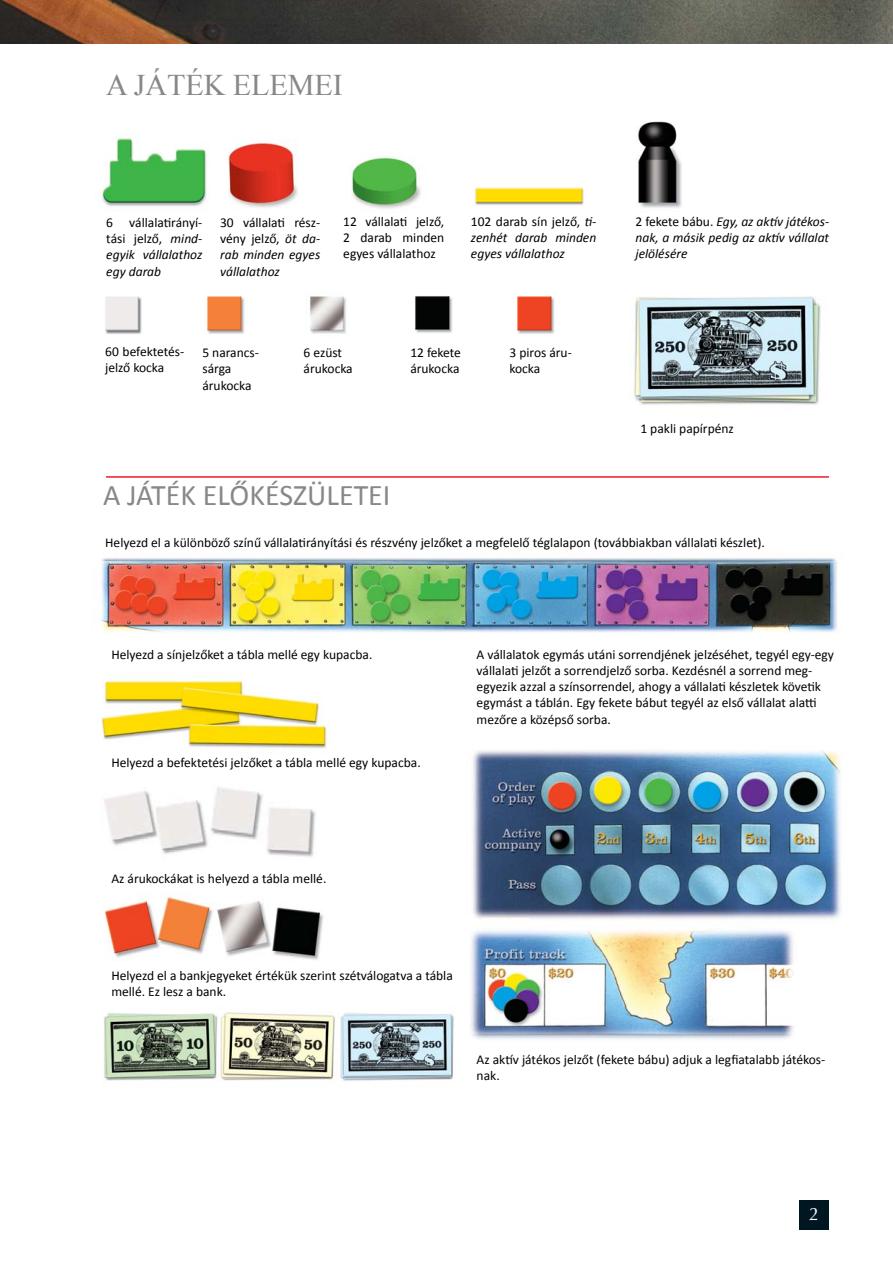
<style>
.page{position:relative;width:893px;height:1263px;background:#fff}
.page>*{position:absolute;margin:0;border:0;box-sizing:border-box;transform-origin:0 0}
.t1{font:30px "Calibri";color:#87888a}
.t2{font:30px "Times New Roman";color:#87888a}
.t3{font:18px "Optima LT";color:#fff}
.t4{font:13.5px/16.2px "Calibri";color:#000}
.t5{font:italic 13.5px/16.2px "Calibri";color:#000;text-align:justify}
.s1{font-style:normal}
</style>
<div class="page">
<img style="left:634px;top:296px;width:187px;height:109px">
<img style="left:105px;top:296px;width:37px;height:38px">
<img style="left:207px;top:296px;width:38px;height:38px">
<img style="left:310px;top:296px;width:37px;height:38px">
<img style="left:415px;top:296px;width:38px;height:37px">
<img style="left:517px;top:296px;width:38px;height:38px">
<div style="left:799px;top:1200px;width:30px;height:29px;background:#001722"></div>
<img style="left:95px;top:137px;width:112px;height:70px">
<img style="left:228px;top:142px;width:70px;height:66px">
<img style="left:351px;top:157px;width:70px;height:52px">
<img style="left:475px;top:187px;width:109px;height:18px">
<img style="left:638px;top:121px;width:44px;height:87px">
<hr style="left:106px;top:476px;width:723px;height:2px;background:#ed1b2e">
<img style="left:0;top:0;width:893px;height:43px">
<img style="left:101px;top:558px;width:736px;height:75px">
<img style="left:104px;top:787px;width:212px;height:70px">
<img style="left:103px;top:897px;width:221px;height:63px">
<img style="left:101px;top:674px;width:226px;height:75px">
<img style="left:473px;top:750px;width:368px;height:169px">
<img style="left:471px;top:930px;width:323px;height:110px">
<img style="left:104px;top:1012px;width:351px;height:69px">
<h1 class="t2" style="left:106px;top:65px;width:238px">A JÁTÉK ELEMEI</h1>
<p class="t5" style="left:106px;top:214px;width:98px"><span class="s1">6 vállalatirányí&shy;tási jelző,</span> mind&shy;egyik vállalathoz egy darab</p>
<p class="t5" style="left:220px;top:214px;width:102px"><span class="s1">30 vállalati rész&shy;vény jelző,</span> öt da&shy;rab minden egyes vállalathoz</p>
<p class="t4" style="left:343px;top:213px;width:103px;text-align:justify">12 vállalati jelző, 2 darab minden egyes vállalathoz</p>
<p class="t5" style="left:471px;top:213px;width:127px"><span class="s1">102 darab sín jelző,</span> ti&shy;zenhét darab minden egyes vállalathoz</p>
<p class="t5" style="left:635px;top:213px;width:195px"><span class="s1">2 fekete bábu.</span> Egy, az aktív játékos&shy;nak, a másik pedig az aktív vállalat jelölésére</p>
<p class="t4" style="left:105px;top:343px;width:81px">60 befektetés&shy;jelző kocka</p>
<p class="t4" style="left:202px;top:344px;width:58px">5 narancs&shy;sárga árukocka</p>
<p class="t4" style="left:304px;top:344px;width:51px">6 ezüst árukocka</p>
<p class="t4" style="left:410px;top:344px;width:52px">12 fekete árukocka</p>
<p class="t4" style="left:509px;top:344px;width:64px">3 piros áru&shy;kocka</p>
<p class="t4" style="left:640px;top:420px;width:95px">1 pakli papírpénz</p>
<h1 class="t1" style="left:103px;top:476px;width:289px">A JÁTÉK ELŐKÉSZÜLETEI</h1>
<p class="t4" style="left:105px;top:534px;width:661px">Helyezd el a különböző színű vállalatirányítási és részvény jelzőket a megfelelő téglalapon (továbbiakban vállalati készlet).</p>
<p class="t4" style="left:111px;top:645px;width:263px">Helyezd a sínjelzőket a tábla mellé egy kupacba.</p>
<p class="t4" style="left:111px;top:753px;width:311px">Helyezd a befektetési jelzőket a tábla mellé egy kupacba.</p>
<p class="t4" style="left:477px;top:645px;width:359px">A vállalatok egymás utáni sorrendjének jelzéséhet, tegyél egy-egy vállalati jelzőt a sorrendjelző sorba. Kezdésnél a sorrend meg&shy;egyezik azzal a színsorrendel, ahogy a vállalati készletek követik egymást a táblán. Egy fekete bábut tegyél az első vállalat alatti mezőre a középső sorba.</p>
<p class="t4" style="left:111px;top:869px;width:217px">Az árukockákat is helyezd a tábla mellé.</p>
<p class="t4" style="left:111px;top:966px;width:343px">Helyezd el a bankjegyeket értékük szerint szétválogatva a tábla mellé. Ez lesz a bank.</p>
<p class="t4" style="left:477px;top:1050px;width:350px">Az aktív játékos jelzőt (fekete bábu) adjuk a legfiatalabb játékos&shy;nak.</p>
<h2 class="t3" style="left:809px;top:1203px;width:12px">2</h2>
</div>
